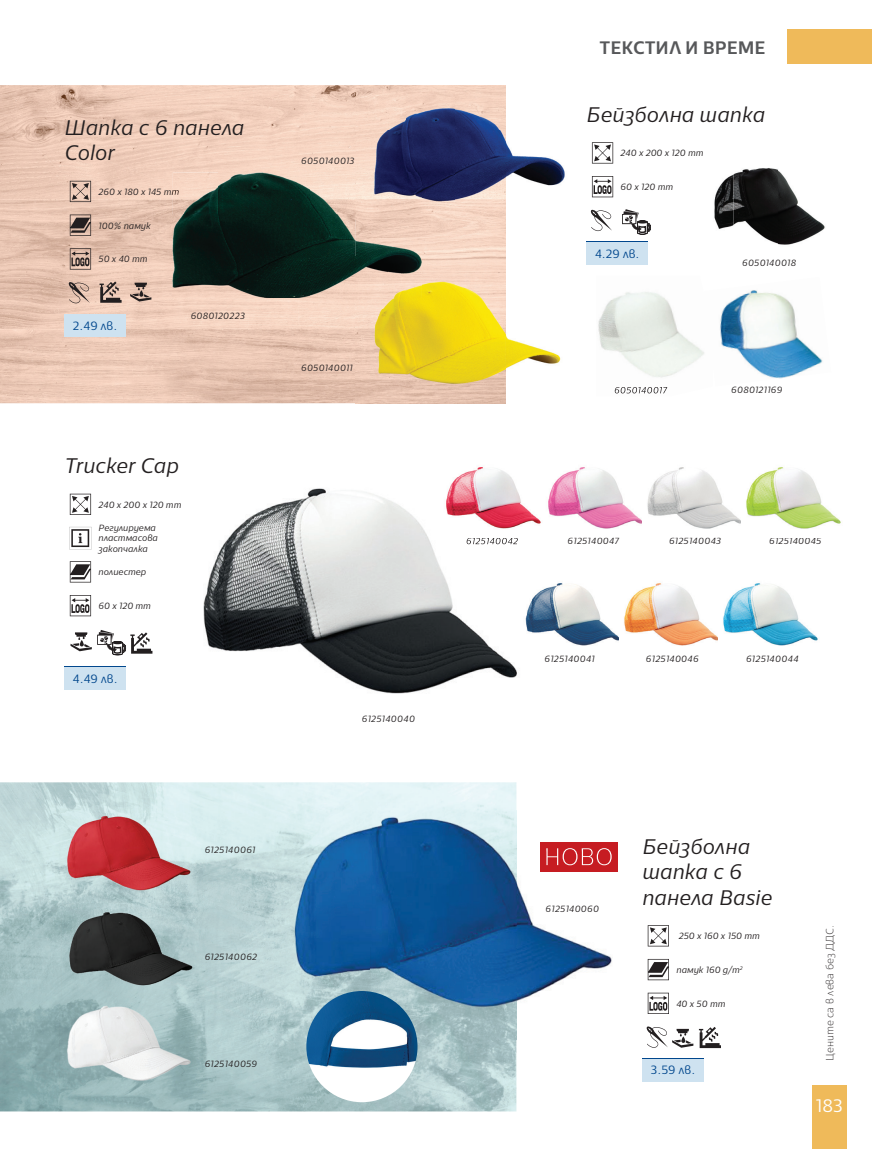
<style>
.page{position:relative;width:872px;height:1149px;background:#fff}
.page>*{position:absolute;margin:0;border:0;box-sizing:border-box;transform-origin:0 0}
.t1{font:italic 300 21px/25.2px "Cormac";color:#231f20}
.t2{font:500 18px "Cormac";color:#57585a}
.t3{font:300 18px "Cormac";color:#fff}
.t4{font:300 12px "Cormac";color:#01478d}
.t5{font:100 10.5px "Cormac";color:#231f20}
.t6{font:italic 300 9px "Cormac";letter-spacing:.02em;color:#231f20}
.t7{font:italic 300 9px/10.8px "Cormac";color:#231f20}
</style>
<div class="page">
<hr style="left:586px;top:241px;width:62px;height:1px;background:#01478d">
<div style="left:586px;top:242px;width:62px;height:23px;background:#cee2f0"></div>
<hr style="left:64px;top:666px;width:62px;height:1px;background:#01478d">
<div style="left:64px;top:667px;width:62px;height:22px;background:#cee2f0"></div>
<svg style="left:70px;top:493px;width:21px;height:22px"></svg>
<svg style="left:69px;top:527px;width:23px;height:22px"></svg>
<svg style="left:70px;top:561px;width:21px;height:21px"></svg>
<svg style="left:70px;top:595px;width:21px;height:21px"></svg>
<img style="left:203px;top:488px;width:314px;height:206px">
<img style="left:466px;top:537px;width:52px;height:7px">
<img style="left:456px;top:467px;width:385px;height:62px">
<img style="left:442px;top:478px;width:89px;height:59px">
<img style="left:525px;top:583px;width:293px;height:63px">
<img style="left:733px;top:168px;width:92px;height:77px">
<img style="left:643px;top:467px;width:2px;height:62px">
<img style="left:620px;top:583px;width:2px;height:63px">
<img style="left:598px;top:295px;width:106px;height:99px">
<img style="left:615px;top:387px;width:52px;height:6px">
<img style="left:742px;top:467px;width:2px;height:62px">
<img style="left:719px;top:583px;width:2px;height:63px">
<img style="left:720px;top:294px;width:103px;height:85px">
<img style="left:720px;top:290px;width:58px;height:5px">
<img style="left:0;top:85px;width:357px;height:318px">
<hr style="left:64px;top:313px;width:62px;height:1px;background:#01478d">
<div style="left:64px;top:314px;width:62px;height:23px;background:#cee2f0"></div>
<svg style="left:70px;top:181px;width:21px;height:21px"></svg>
<svg style="left:70px;top:214px;width:21px;height:22px"></svg>
<svg style="left:70px;top:248px;width:21px;height:21px"></svg>
<svg style="left:68px;top:281px;width:22px;height:22px"></svg>
<svg style="left:99px;top:281px;width:23px;height:22px"></svg>
<img style="left:505px;top:262px;width:51px;height:92px">
<img style="left:490px;top:354px;width:71px;height:50px">
<img style="left:355px;top:403px;width:135px;height:1px">
<img style="left:355px;top:298px;width:50px;height:105px">
<img style="left:405px;top:262px;width:100px;height:141px">
<img style="left:505px;top:85px;width:1px;height:48px">
<img style="left:505px;top:133px;width:60px;height:129px">
<img style="left:357px;top:85px;width:148px;height:45px">
<img style="left:357px;top:130px;width:49px;height:42px">
<img style="left:406px;top:130px;width:99px;height:45px">
<img style="left:421px;top:175px;width:84px;height:87px">
<img style="left:173px;top:172px;width:184px;height:84px">
<img style="left:173px;top:256px;width:182px;height:42px">
<svg style="left:173px;top:188px;width:6px;height:7px"></svg>
<img style="left:355px;top:220px;width:33px;height:78px">
<img style="left:388px;top:262px;width:33px;height:36px">
<img style="left:357px;top:172px;width:64px;height:90px">
<img style="left:0;top:782px;width:516px;height:329px">
<img style="left:60px;top:1003px;width:142px;height:88px">
<img style="left:60px;top:813px;width:142px;height:89px">
<hr style="left:642px;top:1057px;width:61px;height:1px;background:#01478d">
<div style="left:642px;top:1058px;width:61px;height:23px;background:#cee2f0"></div>
<img style="left:62px;top:909px;width:142px;height:88px">
<img style="left:274px;top:810px;width:344px;height:228px">
<div style="left:540px;top:841px;width:78px;height:30px;background:#c61c22"></div>
<svg style="left:546px;top:848px;width:65px;height:17px"></svg>
<img style="left:306px;top:990px;width:111px;height:111px;border-radius:56px">
<svg style="left:590px;top:142px;width:143px;height:93px"></svg>
<svg style="left:646px;top:925px;width:75px;height:124px"></svg>
<svg style="left:130px;top:282px;width:21px;height:19px"></svg>
<svg style="left:71px;top:630px;width:81px;height:25px"></svg>
<div style="left:787px;top:30px;width:85px;height:34px;background:#efba5a"></div>
<div style="left:812px;top:1084px;width:34px;height:64px;background:#efba5a"></div>
<h1 class="t1" style="left:64px;top:114px;width:181px">Шапка с 6 панела<br>Color</h1>
<p class="t7" style="left:98px;top:186px;width:82px">260 x 180 x 145 mm</p>
<p class="t7" style="left:98px;top:220px;width:54px">100% памук</p>
<p class="t6" style="left:98px;top:253px;width:50px">50 х 40 mm</p>
<h3 class="t4" style="left:73px;top:318px;width:46px">2.49 лв.</h3>
<p class="t6" style="left:191px;top:310px;width:56px">6080120223</p>
<h1 class="t1" style="left:64px;top:452px;width:116px">Trucker Cap</h1>
<p class="t7" style="left:98px;top:499px;width:84px">240 x 200 x 120 mm</p>
<p class="t7" style="left:98px;top:521px;width:61px">Регулируема пластмасова закопчалка</p>
<p class="t7" style="left:98px;top:566px;width:49px">полиестер</p>
<p class="t6" style="left:98px;top:600px;width:54px">60 х 120 mm</p>
<h3 class="t4" style="left:73px;top:671px;width:46px">4.49 лв.</h3>
<p class="t6" style="left:301px;top:155px;width:55px">6050140013</p>
<p class="t6" style="left:301px;top:362px;width:53px">6050140011</p>
<p class="t6" style="left:362px;top:713px;width:55px">6125140040</p>
<p class="t6" style="left:205px;top:843px;width:52px">6125140061</p>
<p class="t6" style="left:205px;top:950px;width:54px">6125140062</p>
<p class="t6" style="left:205px;top:1058px;width:54px">6125140059</p>
<h2 class="t2" style="left:599px;top:36px;width:167px">ТЕКСТИЛ И ВРЕМЕ</h2>
<h1 class="t1" style="left:586px;top:101px;width:180px">Бейзболна шапка</h1>
<p class="t7" style="left:620px;top:147px;width:84px">240 x 200 x 120 mm</p>
<p class="t6" style="left:620px;top:181px;width:54px">60 х 120 mm</p>
<h3 class="t4" style="left:595px;top:246px;width:46px">4.29 лв.</h3>
<p class="t6" style="left:742px;top:257px;width:55px">6050140018</p>
<p class="t6" style="left:731px;top:384px;width:53px">6080121169</p>
<p class="t6" style="left:567px;top:535px;width:53px">6125140047</p>
<p class="t6" style="left:669px;top:535px;width:54px">6125140043</p>
<p class="t6" style="left:769px;top:535px;width:54px">6125140045</p>
<p class="t6" style="left:544px;top:653px;width:52px">6125140041</p>
<p class="t6" style="left:646px;top:653px;width:54px">6125140046</p>
<p class="t6" style="left:746px;top:653px;width:54px">6125140044</p>
<p class="t6" style="left:545px;top:902px;width:55px">6125140060</p>
<h1 class="t1" style="left:642px;top:833px;width:132px">Бейзболна шапка с 6 панела Basie</h1>
<p class="t7" style="left:678px;top:930px;width:83px">250 x 160 x 150 mm</p>
<p class="t7" style="left:676px;top:963px;width:68px">памук 160 g/m<sup>2</sup></p>
<p class="t6" style="left:676px;top:997px;width:50px">40 x 50 mm</p>
<h3 class="t4" style="left:651px;top:1062px;width:46px">3.59 лв.</h3>
<p class="t5" style="left:823px;top:1060px;width:137px;rotate:-90deg">Цените са в лева без ДДС.</p>
<h2 class="t3" style="left:816px;top:1093px;width:29px">183</h2>
</div>
